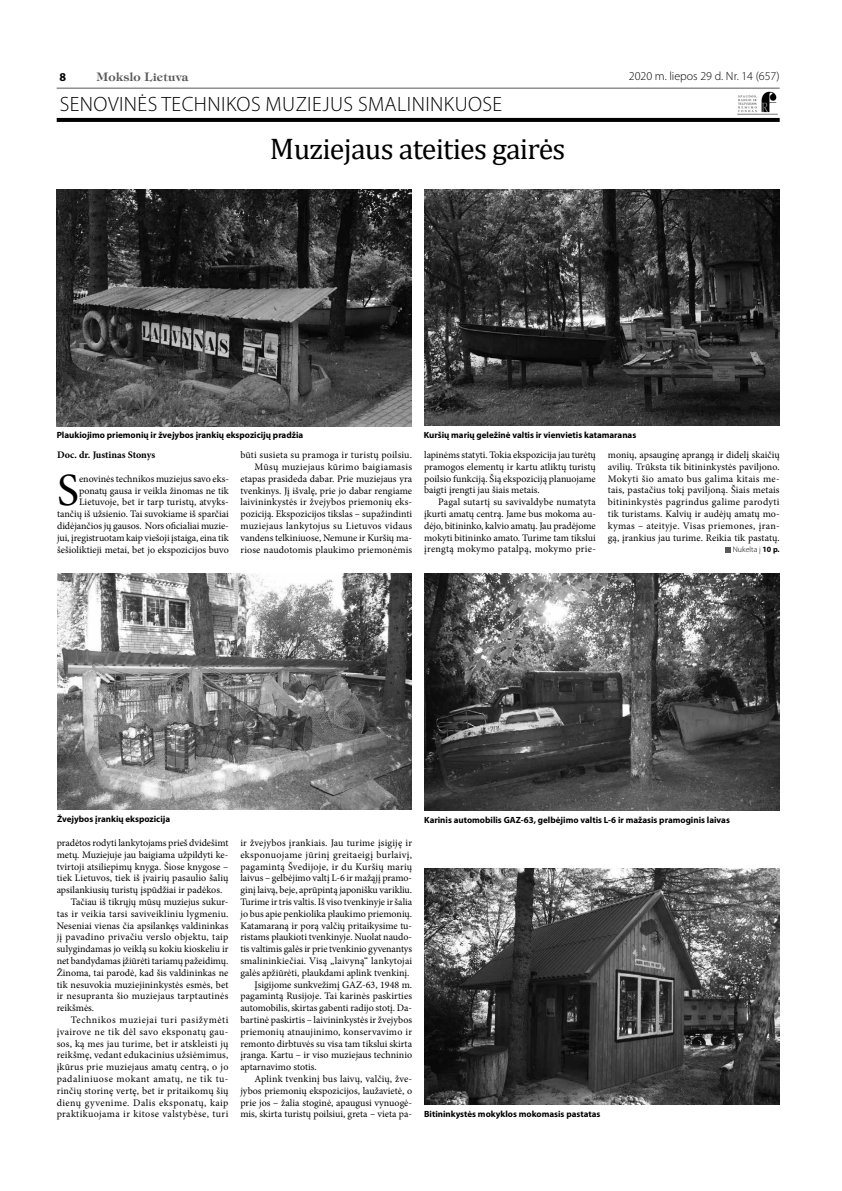
<style>
.page{position:relative;width:842px;height:1191px;background:#fff}
.page>*{position:absolute;margin:0;border:0;box-sizing:border-box;transform-origin:0 0}
.t1{font:46.3px "Minion Pro";color:#000}
.t2{font:30px "Cambria";letter-spacing:-.025em;color:#000}
.t3{font:300 20.8px "Myriad Pro";letter-spacing:.02em;color:#000}
.t4{font:300 12px "Myriad Pro";color:#000}
.t5{font:700 12px "Tinklas";color:#58595b}
.t6{font:700 12px "Myriad Pro";color:#000}
.t7{font:10px/11.8px "Minion Pro";letter-spacing:.005em;color:#000;text-align:justify}
.t8{font:10px "Minion Pro";letter-spacing:.025em;color:#000}
.t9{font:10px "Minion Pro";letter-spacing:.035em;color:#000}
.t10{font:10px "Minion Pro";letter-spacing:.045em;color:#000}
.t11{font:10px "Minion Pro";letter-spacing:.04em;color:#000}
.t12{font:10px "Minion Pro";letter-spacing:.05em;color:#000}
.t13{font:700 10px "Minion Pro";letter-spacing:-.005em;color:#000}
.t14{font:700 9px "Myriad Pro";color:#000}
.t15{font:300 8px "Myriad Pro";color:#000}
.s1{font-weight:700}
.s2{font-family:"Myriad Pro";font-weight:700;font-size:9px}
</style>
<div class="page">
<hr style="left:57px;top:88px;width:723px;height:1px;background:#58595b">
<svg style="left:57px;top:118px;width:723px;height:4px;background:#040404"></svg>
<img style="left:737px;top:91px;width:41px;height:24px">
<img style="left:56px;top:190px;width:356px;height:236px">
<img style="left:424px;top:190px;width:355px;height:236px">
<img style="left:57px;top:574px;width:355px;height:235px">
<img style="left:424px;top:573px;width:356px;height:237px">
<svg style="left:725px;top:547px;width:6px;height:5px"></svg>
<img style="left:424px;top:868px;width:356px;height:237px">
<p class="t6" style="left:60px;top:69px;width:8px">8</p>
<p class="t5" style="left:97px;top:69px;width:93px">Mokslo Lietuva</p>
<p class="t4" style="left:629px;top:69px;width:152px">2020 m. liepos 29 d. Nr. 14 (657)</p>
<h3 class="t3" style="left:60px;top:92px;width:444px">SENOVINĖS TECHNIKOS MUZIEJUS SMALININKUOSE</h3>
<h2 class="t2" style="left:270px;top:131px;width:297px">Muziejaus ateities gairės</h2>
<p class="t14" style="left:57px;top:429px;width:248px">Plaukiojimo priemonių ir žvejybos įrankių ekspozicijų pradžia</p>
<p class="t14" style="left:424px;top:429px;width:214px">Kuršių marių geležinė valtis ir vienvietis katamaranas</p>
<p class="t13" style="left:57px;top:448px;width:100px">Doc. dr. Justinas Stonys</p>
<h1 class="t1" style="left:57px;top:459px;width:23px">S</h1>
<p class="t7" style="left:57px;top:473px;width:173px;text-align:right">enovinės technikos muziejus savo eks&shy;ponatų gausa ir veikla žinomas ne tik Lietuvoje, bet ir tarp turistų, atvyks&shy;tančių iš užsienio. Tai suvokiame iš sparčiai didėjančios jų gausos. Nors oficialiai muzie&shy;jui, įregistruotam kaip viešoji įstaiga, eina tik šešioliktieji metai, bet jo ekspozicijos buvo</p>
<p class="t7" style="left:240px;top:449px;width:173px;text-align:right">būti susieta su pramoga ir turistų poilsiu.<br>Mūsų muziejaus kūrimo baigiamasis etapas prasideda dabar. Prie muziejaus yra tvenkinys. Jį išvalę, prie jo dabar rengiame laivininkystės ir žvejybos priemonių eks&shy;poziciją. Ekspozicijos tikslas – supažindinti muziejaus lankytojus su Lietuvos vidaus vandens telkiniuose, Nemune ir Kuršių ma&shy;riose naudotomis plaukimo priemonėmis</p>
<p class="t7" style="left:424px;top:449px;width:173px">lapinėms statyti. Tokia ekspozicija jau turėtų pramogos elementų ir kartu atliktų turistų poilsio funkciją. Šią ekspoziciją planuojame baigti įrengti jau šiais metais.</p>
<p class="t7" style="left:424px;top:496px;width:173px;text-indent:14px">Pagal sutartį su savivaldybe numatyta įkurti amatų centrą. Jame bus mokoma au&shy;dėjo, bitininko, kalvio amatų. Jau pradėjome mokyti bitininko amato. Turime tam tikslui įrengtą mokymo patalpą, mokymo prie-</p>
<p class="t7" style="left:608px;top:449px;width:173px">monių, apsauginę aprangą ir didelį skaičių avilių. Trūksta tik bitininkystės paviljono.<br>Mokyti šio amato bus galima kitais me&shy;tais, pastačius tokį paviljoną. Šiais metais bitininkystės pagrindus galime parodyti tik turistams. Kalvių ir audėjų amatų mo&shy;kymas – ateityje. Visas priemones, įran&shy;gą, įrankius jau turime. Reikia tik pastatų.</p>
<p class="t15" style="left:733px;top:545px;width:48px">Nukelta į <span class="s1">10 p.</span></p>
<p class="t14" style="left:57px;top:813px;width:115px">Žvejybos įrankių ekspozicija</p>
<p class="t14" style="left:424px;top:813px;width:307px">Karinis automobilis GAZ-63, gelbėjimo valtis L-6 ir mažasis pramoginis laivas</p>
<p class="t7" style="left:57px;top:837px;width:173px">pradėtos rodyti lankytojams prieš dvidešimt</p>
<p class="t7" style="left:57px;top:849px;width:173px">metų. Muziejuje jau baigiama užpildyti ke-</p>
<p class="t7" style="left:57px;top:860px;width:173px">tvirtoji atsiliepimų knyga. Šiose knygose –</p>
<p class="t7" style="left:57px;top:872px;width:173px">tiek Lietuvos, tiek iš įvairių pasaulio šalių</p>
<p class="t7" style="left:57px;top:884px;width:167px">apsilankiusių turistų įspūdžiai ir padėkos.</p>
<p class="t7" style="left:71px;top:896px;width:159px">Tačiau iš tikrųjų mūsų muziejus sukur-</p>
<p class="t7" style="left:57px;top:907px;width:173px">tas ir veikia tarsi saviveikliniu lygmeniu.</p>
<p class="t7" style="left:57px;top:919px;width:173px">Neseniai vienas čia apsilankęs valdininkas</p>
<p class="t8" style="left:57px;top:930px;width:173px">jį pavadino privačiu verslo objektu, taip</p>
<p class="t7" style="left:57px;top:943px;width:173px">sulygindamas jo veiklą su kokiu kioskeliu ir</p>
<p class="t7" style="left:57px;top:955px;width:173px">net bandydamas įžiūrėti tariamų pažeidimų.</p>
<p class="t7" style="left:57px;top:966px;width:173px">Žinoma, tai parodė, kad šis valdininkas ne</p>
<p class="t7" style="left:57px;top:978px;width:173px">tik nesuvokia muziejininkystės esmės, bet</p>
<p class="t8" style="left:57px;top:989px;width:173px">ir nesupranta šio muziejaus tarptautinės</p>
<p class="t7" style="left:57px;top:1002px;width:39px">reikšmės.</p>
<p class="t12" style="left:71px;top:1013px;width:159px">Technikos muziejai turi pasižymėti</p>
<p class="t9" style="left:57px;top:1025px;width:173px">įvairove ne tik dėl savo eksponatų gau-</p>
<p class="t7" style="left:57px;top:1037px;width:173px">sos, ką mes jau turime, bet ir atskleisti jų</p>
<p class="t7" style="left:57px;top:1049px;width:173px">reikšmę, vedant edukacinius užsiėmimus,</p>
<p class="t7" style="left:57px;top:1061px;width:173px">įkūrus prie muziejaus amatų centrą, o jo</p>
<p class="t10" style="left:57px;top:1072px;width:173px">padaliniuose mokant amatų, ne tik tu-</p>
<p class="t7" style="left:57px;top:1084px;width:173px">rinčių storinę vertę, bet ir pritaikomų šių</p>
<p class="t10" style="left:57px;top:1095px;width:173px">dienų gyvenime. Dalis eksponatų, kaip</p>
<p class="t11" style="left:57px;top:1107px;width:173px">praktikuojama ir kitose valstybėse, turi</p>
<p class="t7" style="left:240px;top:837px;width:173px">ir žvejybos įrankiais. Jau turime įsigiję ir</p>
<p class="t9" style="left:240px;top:848px;width:173px">eksponuojame jūrinį greitaeigį burlaivį,</p>
<p class="t8" style="left:240px;top:859px;width:173px">pagamintą Švedijoje, ir du Kuršių marių</p>
<p class="t7" style="left:240px;top:872px;width:173px">laivus – gelbėjimo valtį L-6 ir mažąjį pramo-</p>
<p class="t7" style="left:240px;top:884px;width:173px">ginį laivą, beje, aprūpintą japonišku varikliu.</p>
<p class="t7" style="left:240px;top:896px;width:173px">Turime ir tris valtis. Iš viso tvenkinyje ir šalia</p>
<p class="t7" style="left:240px;top:907px;width:173px">jo bus apie penkiolika plaukimo priemonių.</p>
<p class="t7" style="left:240px;top:919px;width:173px">Katamaraną ir porą valčių pritaikysime tu-</p>
<p class="t7" style="left:240px;top:931px;width:173px">ristams plaukioti tvenkinyje. Nuolat naudo-</p>
<p class="t7" style="left:240px;top:943px;width:173px">tis valtimis galės ir prie tvenkinio gyvenantys</p>
<p class="t7" style="left:240px;top:955px;width:173px">smalininkiečiai. Visą „laivyną“ lankytojai</p>
<p class="t7" style="left:240px;top:966px;width:171px">galės apžiūrėti, plaukdami aplink tvenkinį.</p>
<p class="t7" style="left:255px;top:978px;width:159px">Įsigijome sunkvežimį GAZ-63, 1948 m.</p>
<p class="t7" style="left:240px;top:990px;width:173px">pagamintą Rusijoje. Tai karinės paskirties</p>
<p class="t7" style="left:240px;top:1002px;width:173px">automobilis, skirtas gabenti radijo stotį. Da-</p>
<p class="t7" style="left:240px;top:1014px;width:173px">bartinė paskirtis – laivininkystės ir žvejybos</p>
<p class="t7" style="left:240px;top:1025px;width:173px">priemonių atnaujinimo, konservavimo ir</p>
<p class="t7" style="left:240px;top:1037px;width:173px">remonto dirbtuvės su visa tam tikslui skirta</p>
<p class="t7" style="left:240px;top:1049px;width:173px">įranga. Kartu – ir viso muziejaus techninio</p>
<p class="t7" style="left:240px;top:1061px;width:78px">aptarnavimo stotis.</p>
<p class="t7" style="left:255px;top:1073px;width:159px">Aplink tvenkinį bus laivų, valčių, žve-</p>
<p class="t7" style="left:240px;top:1084px;width:173px">jybos priemonių ekspozicijos, laužavietė, o</p>
<p class="t7" style="left:240px;top:1096px;width:173px">prie jos – žalia stoginė, apaugusi vynuogė-</p>
<p class="t7" style="left:240px;top:1108px;width:361px">mis, skirta turistų poilsiui, greta – vieta pa- <span class="s2">Bitininkystės mokyklos mokomasis pastatas</span></p>
</div>
